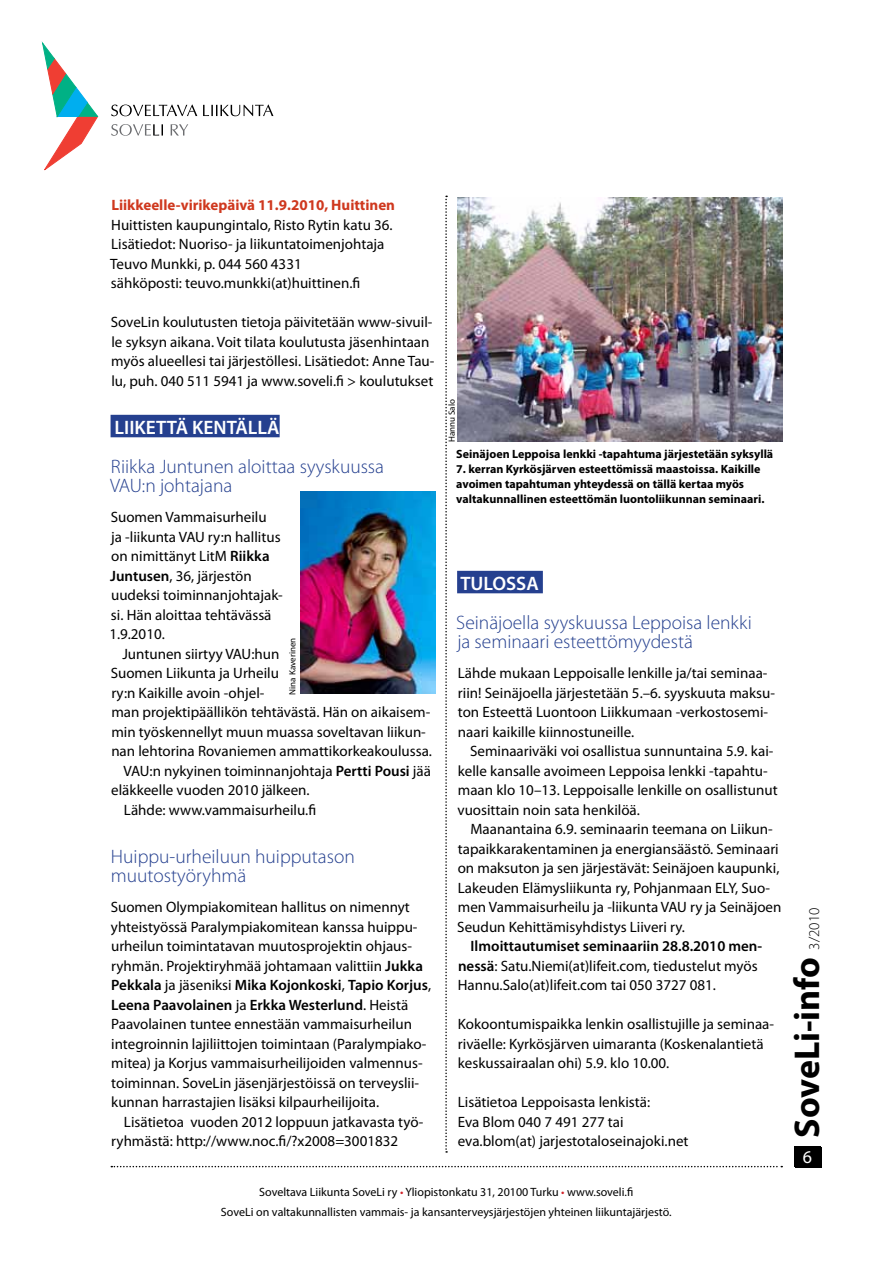
<style>
.page{position:relative;width:893px;height:1263px;background:#fff}
.page>*{position:absolute;margin:0;border:0;box-sizing:border-box;transform-origin:0 0}
.t1{font:700 36px "Myriad Pro";color:#000}
.t2{font:300 19.5px/19.5px "Myriad Pro";color:#25408f}
.t3{font:600 19.5px "Myriad Pro";color:#fff}
.t4{font:18px "Myriad Pro";color:#fff}
.t5{font:15px/19.5px "Myriad Pro";color:#000}
.t6{font:700 15px "Myriad Pro";color:#cf381e}
.t7{font:300 15px "Myriad Pro";color:#000}
.t8{font:700 12px/15px "Myriad Pro";color:#000}
.t9{font:12px/19.5px "Myriad Pro";color:#000;text-align:center}
.t10{font:9px "Myriad Pro";color:#000}
.s1{font-weight:600}
.s2{color:#d2232a}
</style>
<div class="page">
<svg style="left:111px;top:1166px;width:671px;height:1px"></svg>
<div style="left:795px;top:1147px;width:26px;height:20px;background:#000"></div>
<div style="left:794px;top:1147px;width:26px;height:20px;background:#000"></div>
<svg style="left:445px;top:196px;width:2px;height:957px"></svg>
<svg style="left:43px;top:43px;width:55px;height:128px"></svg>
<svg style="left:111px;top:124px;width:52px;height:12px"></svg>
<svg style="left:171px;top:124px;width:17px;height:12px"></svg>
<svg style="left:111px;top:105px;width:86px;height:11px"></svg>
<svg style="left:203px;top:105px;width:70px;height:11px"></svg>
<div style="left:111px;top:415px;width:169px;height:22px;background:#25408f"></div>
<div style="left:457px;top:571px;width:86px;height:22px;background:#25408f"></div>
<img style="left:457px;top:198px;width:325px;height:243px">
<img style="left:300px;top:491px;width:135px;height:203px">
<p class="t6" style="left:111px;top:195px;width:285px">Liikkeelle-virikepäivä 11.9.2010, Huittinen</p>
<p class="t5" style="left:110px;top:214px;width:284px">Huittisten kaupungintalo, Risto Rytin katu 36.<br>Lisätiedot: Nuoriso- ja liikuntatoimenjohtaja Teuvo Munkki, p. 044 560 4331<br>sähköposti: teuvo.munkki(at)huittinen.fi</p>
<p class="t5" style="left:111px;top:312px;width:325px">SoveLin koulutusten tietoja päivitetään www-sivuil&shy;le syksyn aikana. Voit tilata koulutusta jäsenhintaan myös alueellesi tai järjestöllesi. Lisätiedot: Anne Tau&shy;lu, puh. 040 511 5941 ja www.soveli.fi &gt; koulutukset</p>
<h2 class="t3" style="left:115px;top:415px;width:167px">LIIKETTÄ KENTÄLLÄ</h2>
<h2 class="t2" style="left:110px;top:457px;width:276px">Riikka Juntunen aloittaa syyskuussa<br>VAU:n johtajana</h2>
<p class="t5" style="left:109px;top:507px;width:175px">Suomen Vammaisurheilu<br>ja -liikunta VAU ry:n hallitus on nimittänyt LitM <span class="s1">Riikka<br>Juntusen</span>, 36, järjestön uudeksi toiminnanjohtajak&shy;si. Hän aloittaa tehtävässä<br>1.9.2010.</p>
<p class="t5" style="left:122px;top:643px;width:158px">Juntunen siirtyy VAU:hun</p>
<p class="t5" style="left:111px;top:663px;width:170px">Suomen Liikunta ja Urheilu</p>
<p class="t5" style="left:111px;top:682px;width:155px">ry:n Kaikille avoin -ohjel-</p>
<p class="t5" style="left:111px;top:702px;width:320px">man projektipäällikön tehtävästä. Hän on aikaisem-</p>
<p class="t5" style="left:111px;top:721px;width:316px">min työskennellyt muun muassa soveltavan liikun-</p>
<p class="t5" style="left:111px;top:741px;width:322px">nan lehtorina Rovaniemen ammattikorkeakoulussa.</p>
<p class="t5" style="left:124px;top:760px;width:309px">VAU:n nykyinen toiminnanjohtaja <span class="s1">Pertti Pousi</span> jää</p>
<p class="t5" style="left:111px;top:780px;width:200px">eläkkeelle vuoden 2010 jälkeen.</p>
<p class="t5" style="left:124px;top:799px;width:194px">Lähde: www.vammaisurheilu.fi</p>
<h2 class="t2" style="left:111px;top:847px;width:246px">Huippu-urheiluun huipputason muutostyöryhmä</h2>
<p class="t5" style="left:111px;top:897px;width:322px">Suomen Olympiakomitean hallitus on nimennyt yhteistyössä Paralympiakomitean kanssa huippu&shy;urheilun toimintatavan muutosprojektin ohjaus&shy;ryhmän. Projektiryhmää johtamaan valittiin <span class="s1">Jukka Pekkala</span> ja jäseniksi <span class="s1">Mika Kojonkoski</span>, <span class="s1">Tapio Korjus</span>, <span class="s1">Leena Paavolainen</span> ja <span class="s1">Erkka Westerlund</span>. Heistä Paavolainen tuntee ennestään vammaisurheilun integroinnin lajiliittojen toimintaan (Paralympiako&shy;mitea) ja Korjus vammaisurheilijoiden valmennus&shy;toiminnan. SoveLin jäsenjärjestöissä on terveyslii&shy;kunnan harrastajien lisäksi kilpaurheilijoita.</p>
<p class="t5" style="left:111px;top:1111px;width:314px;text-indent:13px">Lisätietoa vuoden 2012 loppuun jatkavasta työ&shy;ryhmästä: http://www.noc.fi/?x2008=3001832</p>
<p class="t10" style="left:287px;top:695px;width:58px;rotate:-90deg">Nina Kaverinen</p>
<p class="t10" style="left:446px;top:442px;width:44px;rotate:-90deg">Hannu Salo</p>
<p class="t8" style="left:456px;top:446px;width:318px">Seinäjoen Leppoisa lenkki -tapahtuma järjestetään syksyllä</p>
<p class="t8" style="left:456px;top:461px;width:310px">7. kerran Kyrkösjärven esteettömissä maastoissa. Kaikille avoimen tapahtuman yhteydessä on tällä kertaa myös valtakunnallinen esteettömän luontoliikunnan seminaari.</p>
<h2 class="t3" style="left:460px;top:571px;width:80px">TULOSSA</h2>
<h2 class="t2" style="left:456px;top:613px;width:297px">Seinäjoella syyskuussa Leppoisa lenkki ja seminaari esteettömyydestä</h2>
<p class="t5" style="left:458px;top:663px;width:319px">Lähde mukaan Leppoisalle lenkille ja/tai seminaa&shy;riin! Seinäjoella järjestetään 5.–6. syyskuuta maksu&shy;ton Esteettä Luontoon Liikkumaan -verkostosemi&shy;naari kaikille kiinnostuneille.</p>
<p class="t5" style="left:457px;top:741px;width:322px;text-indent:13px">Seminaariväki voi osallistua sunnuntaina 5.9. kai&shy;kelle kansalle avoimeen Leppoisa lenkki -tapahtu&shy;maan klo 10–13. Leppoisalle lenkille on osallistunut vuosittain noin sata henkilöä.</p>
<p class="t5" style="left:457px;top:819px;width:326px;text-indent:13px">Maanantaina 6.9. seminaarin teemana on Liikun&shy;tapaikkarakentaminen ja energiansäästö. Seminaari on maksuton ja sen järjestävät: Seinäjoen kaupunki, Lakeuden Elämysliikunta ry, Pohjanmaan ELY, Suo&shy;men Vammaisurheilu ja -liikunta VAU ry ja Seinäjoen Seudun Kehittämisyhdistys Liiveri ry.</p>
<p class="t5" style="left:458px;top:936px;width:306px;text-indent:13px"><span class="s1">Ilmoittautumiset seminaariin 28.8.2010 men&shy;nessä</span>: Satu.Niemi(at)lifeit.com, tiedustelut myös<br>Hannu.Salo(at)lifeit.com tai 050 3727 081.</p>
<p class="t5" style="left:458px;top:1014px;width:318px">Kokoontumispaikka lenkin osallistujille ja seminaa&shy;riväelle: Kyrkösjärven uimaranta (Koskenalantietä keskussairaalan ohi) 5.9. klo 10.00.</p>
<p class="t5" style="left:458px;top:1092px;width:232px">Lisätietoa Leppoisasta lenkistä:<br>Eva Blom 040 7 491 277 tai eva.blom(at) jarjestotaloseinajoki.net</p>
<p class="t9" style="left:221px;top:1182px;width:452px">Soveltava Liikunta SoveLi ry <span class="s2">•</span> Yliopistonkatu 31, 20100 Turku <span class="s2">•</span> www.soveli.fi<br>SoveLi on valtakunnallisten vammais- ja kansanterveysjärjestöjen yhteinen liikuntajärjestö.</p>
<p class="t7" style="left:806px;top:949px;width:43px;rotate:-90deg">3/2010</p>
<h1 class="t1" style="left:784px;top:1138px;width:183px;rotate:-90deg">SoveLi-info</h1>
<p class="t4" style="left:803px;top:1145px;width:11px">6</p>
</div>
